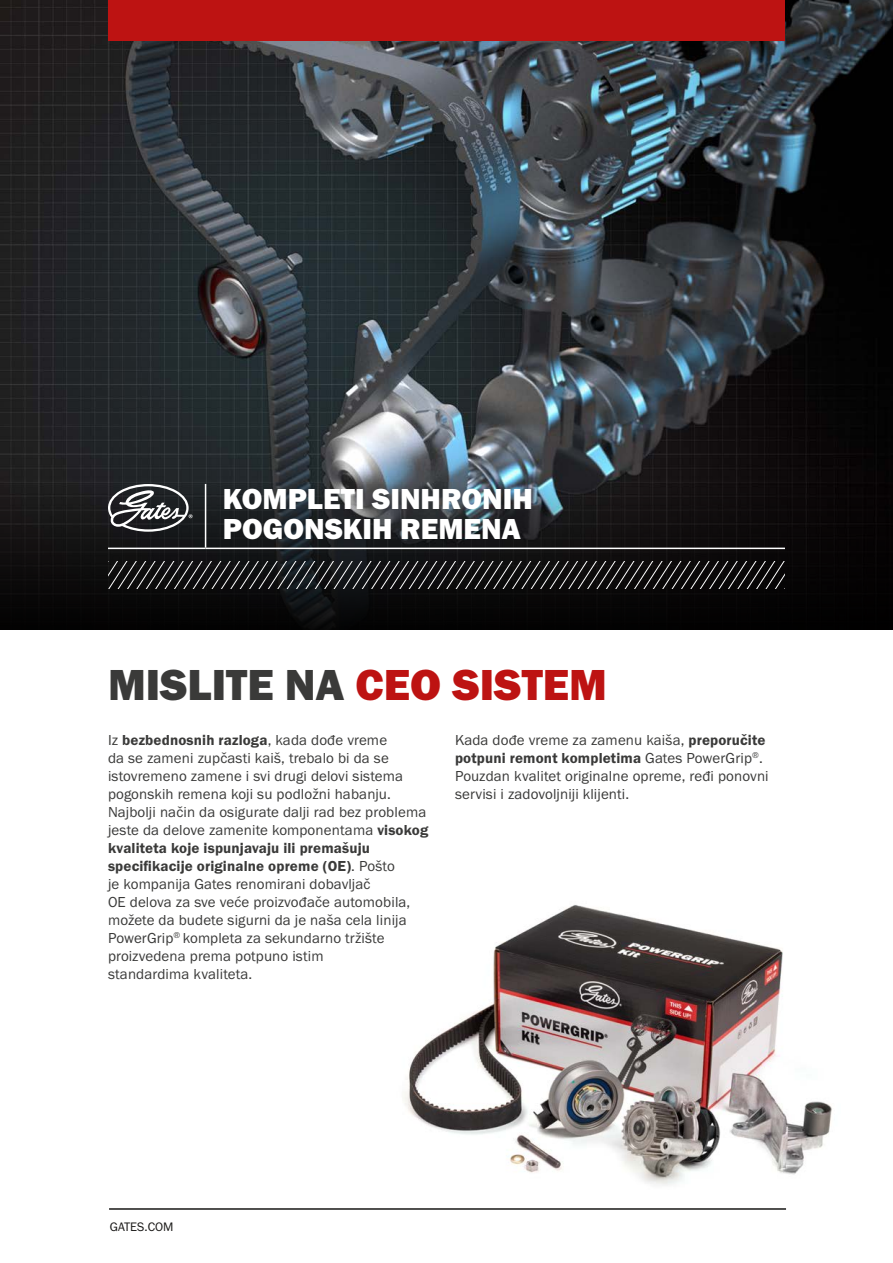
<style>
.page{position:relative;width:893px;height:1263px;background:#fff}
.page>*{position:absolute;margin:0;border:0;box-sizing:border-box;transform-origin:0 0}
.COVER_-_Title{font:45px "Franklin Gothic URW Hea";color:#3a3a39}
.HEADER_-_Title{font:30px/30px "Franklin Gothic URW Hea";color:#fff}
.BODY_-_Copy{font:15px/18px "Franklin Gothic URW Boo";letter-spacing:.01em;color:#3a3a39}
.BODY_-_Footer{font:12.75px "Franklin Gothic URW Boo";color:#181716}
.s1{color:#bd1312}
.s2{font-family:"Franklin Gothic URW Dem"}
</style>
<div class="page">
<img style="left:0;top:0;width:893px;height:484px">
<hr style="left:109px;top:1208px;width:677px;height:2px;background:#181716">
<svg style="left:0;top:484px;width:893px;height:145px;background:#141416"></svg>
<img style="left:403px;top:905px;width:429px;height:280px">
<hr style="left:205px;top:484px;width:1px;height:64px;background:#fff">
<hr style="left:108px;top:548px;width:98px;height:1px;background:#fff">
<hr style="left:206px;top:548px;width:579px;height:1px;background:#fff">
<svg style="left:108px;top:484px;width:85px;height:48px"></svg>
<svg style="left:108px;top:562px;width:677px;height:27px;background:#2b2b2c"></svg>
<div style="left:108px;top:0;width:677px;height:40px;background:#bd1312"></div>
<p class="HEADER_-_Title" style="left:223px;top:483px;width:311px">KOMPLETI SINHRONIH<br>POGONSKIH REMENA</p>
<p class="COVER_-_Title" style="left:108px;top:656px;width:501px">MISLITE NA <span class="s1">CEO SISTEM</span></p>
<p class="BODY_-_Copy" style="left:108px;top:731px;width:322px">Iz <span class="s2">bezbednosnih razloga</span>, kada dođe vreme<br>da se zameni zupčasti kaiš, trebalo bi da se istovremeno zamene i svi drugi delovi sistema pogonskih remena koji su podložni habanju.<br>Najbolji način da osigurate dalji rad bez problema jeste da delove zamenite komponentama <span class="s2">visokog kvaliteta koje ispunjavaju ili premašuju specifikacije originalne opreme (OE)</span>. Pošto<br>je kompanija Gates renomirani dobavljač<br>OE delova za sve veće proizvođače automobila, možete da budete sigurni da je naša cela linija PowerGrip<sup>®</sup> kompleta za sekundarno tržište proizvedena prema potpuno istim<br>standardima kvaliteta.</p>
<p class="BODY_-_Copy" style="left:455px;top:731px;width:315px">Kada dođe vreme za zamenu kaiša, <span class="s2">preporučite potpuni remont kompletima</span> Gates PowerGrip<sup>®</sup>.<br>Pouzdan kvalitet originalne opreme, ređi ponovni servisi i zadovoljniji klijenti.</p>
<p class="BODY_-_Footer" style="left:110px;top:1219px;width:65px">GATES.COM</p>
</div>
